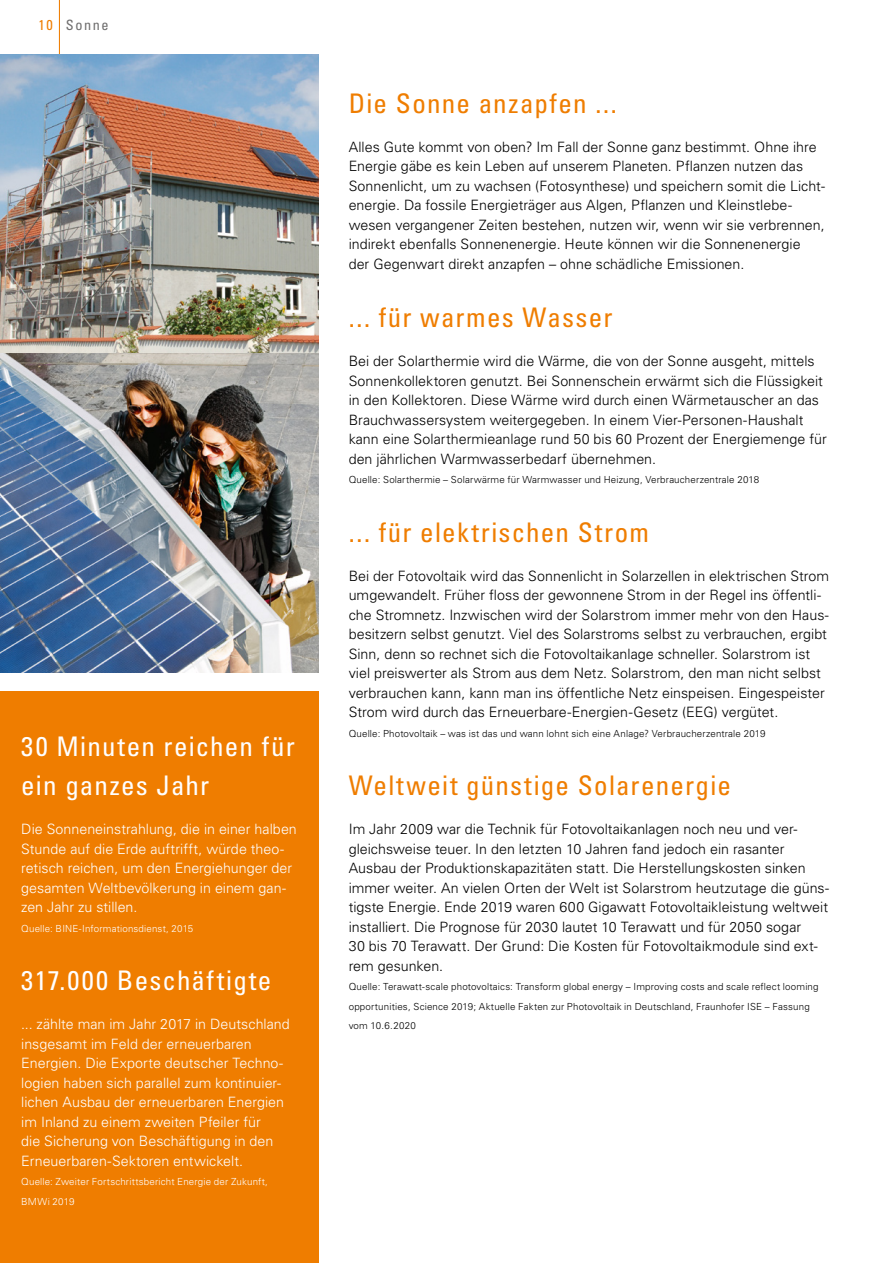
<style>
.page{position:relative;width:893px;height:1263px;background:#fff}
.page>*{position:absolute;margin:0;border:0;box-sizing:border-box;transform-origin:0 0}
.TH_Absatzformate_H3_Headline_18pt{font:condensed 27px "Univers LT Pro";letter-spacing:.045em;color:#ef7d00}
.TH_Absatzformate_H3_Headline-Marginalspa{font:condensed 27px/39px "Univers LT Pro";letter-spacing:.045em;color:#fff}
.TH_Absatzformate_P_Fließtext{font:300 14.25px/19.5px "Univers LT Pro 45";color:#000}
.TH_Absatzformate_P_Fließtext_Marginalspa{font:300 14.25px/19.5px "Univers LT Pro 45";color:#fff}
.TH_Absatzformate_H2_Kopfzeile{font:condensed 14.25px "Univers LT Pro";letter-spacing:.11em;color:#706f6f}
.TH_Absatzformate_P_Quelle_Verweis-6_5pt{font:300 9.75px/19.5px "Univers LT Pro 45";letter-spacing:.015em;color:#000}
.TH_Absatzformate_P_Quelle_Verweis-6_5pt-2{font:300 9.75px/19.5px "Univers LT Pro 45";letter-spacing:.015em;color:#fff}
.s1{color:#ef7d00}
</style>
<div class="page">
<hr style="left:59px;top:0;width:1px;height:54px;background:#ef7d00">
<div style="left:0;top:692px;width:319px;height:571px;background:#ef7d00"></div>
<img style="left:0;top:54px;width:319px;height:299px">
<img style="left:0;top:353px;width:319px;height:319px">
<h2 class="TH_Absatzformate_H2_Kopfzeile" style="left:39px;top:16px;width:71px"><span class="s1">10</span> Sonne</h2>
<h3 class="TH_Absatzformate_H3_Headline-Marginalspa" style="left:21px;top:726px;width:275px">30 Minuten reichen für ein ganzes Jahr</h3>
<p class="TH_Absatzformate_P_Fließtext_Marginalspa" style="left:21px;top:819px;width:277px">Die Sonneneinstrahlung, die in einer halben Stunde auf die Erde auftrifft, würde theo&shy;retisch reichen, um den Energiehunger der gesamten Weltbevölkerung in einem gan&shy;zen Jahr zu stillen.</p>
<p class="TH_Absatzformate_P_Quelle_Verweis-6_5pt-2" style="left:21px;top:918px;width:174px">Quelle: BINE-Informationsdienst, 2015</p>
<h3 class="TH_Absatzformate_H3_Headline-Marginalspa" style="left:21px;top:960px;width:252px">317.000 Beschäftigte</h3>
<p class="TH_Absatzformate_P_Fließtext_Marginalspa" style="left:21px;top:1014px;width:270px">... zählte man im Jahr 2017 in Deutschland insgesamt im Feld der erneuerbaren Energien. Die Exporte deutscher Techno&shy;logien haben sich parallel zum kontinuier&shy;lichen Ausbau der erneuerbaren Energien im Inland zu einem zweiten Pfeiler für<br>die Sicherung von Beschäftigung in den Erneuerbaren-Sektoren entwickelt.</p>
<p class="TH_Absatzformate_P_Quelle_Verweis-6_5pt-2" style="left:21px;top:1172px;width:248px">Quelle: Zweiter Fortschrittsbericht Energie der Zukunft,<br>BMWi 2019</p>
<h3 class="TH_Absatzformate_H3_Headline_18pt" style="left:349px;top:86px;width:270px">Die Sonne anzapfen ...</h3>
<p class="TH_Absatzformate_P_Fließtext" style="left:349px;top:137px;width:478px">Alles Gute kommt von oben? Im Fall der Sonne ganz bestimmt. Ohne ihre Energie gäbe es kein Leben auf unserem Planeten. Pflanzen nutzen das Sonnenlicht, um zu wachsen (Fotosynthese) und speichern somit die Licht&shy;energie. Da fossile Energieträger aus Algen, Pflanzen und Kleinstlebe&shy;wesen vergangener Zeiten bestehen, nutzen wir, wenn wir sie verbrennen, indirekt ebenfalls Sonnenenergie. Heute können wir die Sonnenenergie der Gegenwart direkt anzapfen – ohne schädliche Emissionen.</p>
<h3 class="TH_Absatzformate_H3_Headline_18pt" style="left:349px;top:300px;width:265px">... für warmes Wasser</h3>
<p class="TH_Absatzformate_P_Fließtext" style="left:349px;top:351px;width:480px">Bei der Solarthermie wird die Wärme, die von der Sonne ausgeht, mittels Sonnenkollektoren genutzt. Bei Sonnenschein erwärmt sich die Flüssigkeit in den Kollektoren. Diese Wärme wird durch einen Wärmetauscher an das Brauchwassersystem weitergegeben. In einem Vier-Personen-Haushalt kann eine Solarthermieanlage rund 50 bis 60 Prozent der Energiemenge für den jährlichen Warmwasserbedarf übernehmen.</p>
<p class="TH_Absatzformate_P_Quelle_Verweis-6_5pt" style="left:349px;top:470px;width:412px">Quelle: Solarthermie – Solarwärme für Warmwasser und Heizung, Verbraucherzentrale 2018</p>
<h3 class="TH_Absatzformate_H3_Headline_18pt" style="left:349px;top:515px;width:302px">... für elektrischen Strom</h3>
<p class="TH_Absatzformate_P_Fließtext" style="left:349px;top:566px;width:482px">Bei der Fotovoltaik wird das Sonnenlicht in Solarzellen in elektrischen Strom umgewandelt. Früher floss der gewonnene Strom in der Regel ins öffentli&shy;che Stromnetz. Inzwischen wird der Solarstrom immer mehr von den Haus&shy;besitzern selbst genutzt. Viel des Solarstroms selbst zu verbrauchen, ergibt Sinn, denn so rechnet sich die Fotovoltaikanlage schneller. Solarstrom ist viel preiswerter als Strom aus dem Netz. Solarstrom, den man nicht selbst verbrauchen kann, kann man ins öffentliche Netz einspeisen. Eingespeister Strom wird durch das Erneuerbare-Energien-Gesetz (EEG) vergütet.</p>
<p class="TH_Absatzformate_P_Quelle_Verweis-6_5pt" style="left:349px;top:723px;width:418px">Quelle: Photovoltaik – was ist das und wann lohnt sich eine Anlage? Verbraucherzentrale 2019</p>
<h3 class="TH_Absatzformate_H3_Headline_18pt" style="left:349px;top:768px;width:384px">Weltweit günstige Solarenergie</h3>
<p class="TH_Absatzformate_P_Fließtext" style="left:349px;top:819px;width:482px">Im Jahr 2009 war die Technik für Fotovoltaikanlagen noch neu und ver&shy;gleichsweise teuer. In den letzten 10 Jahren fand jedoch ein rasanter Ausbau der Produktionskapazitäten statt. Die Herstellungskosten sinken immer weiter. An vielen Orten der Welt ist Solarstrom heutzutage die güns&shy;tigste Energie. Ende 2019 waren 600 Gigawatt Fotovoltaikleistung weltweit installiert. Die Prognose für 2030 lautet 10 Terawatt und für 2050 sogar<br>30 bis 70 Terawatt. Der Grund: Die Kosten für Fotovoltaikmodule sind ext&shy;rem gesunken.</p>
<p class="TH_Absatzformate_P_Quelle_Verweis-6_5pt" style="left:349px;top:977px;width:471px">Quelle: Terawatt-scale photovoltaics: Transform global energy – Improving costs and scale reflect looming opportunities, Science 2019; Aktuelle Fakten zur Photovoltaik in Deutschland, Fraunhofer ISE – Fassung vom 10.6.2020</p>
</div>
